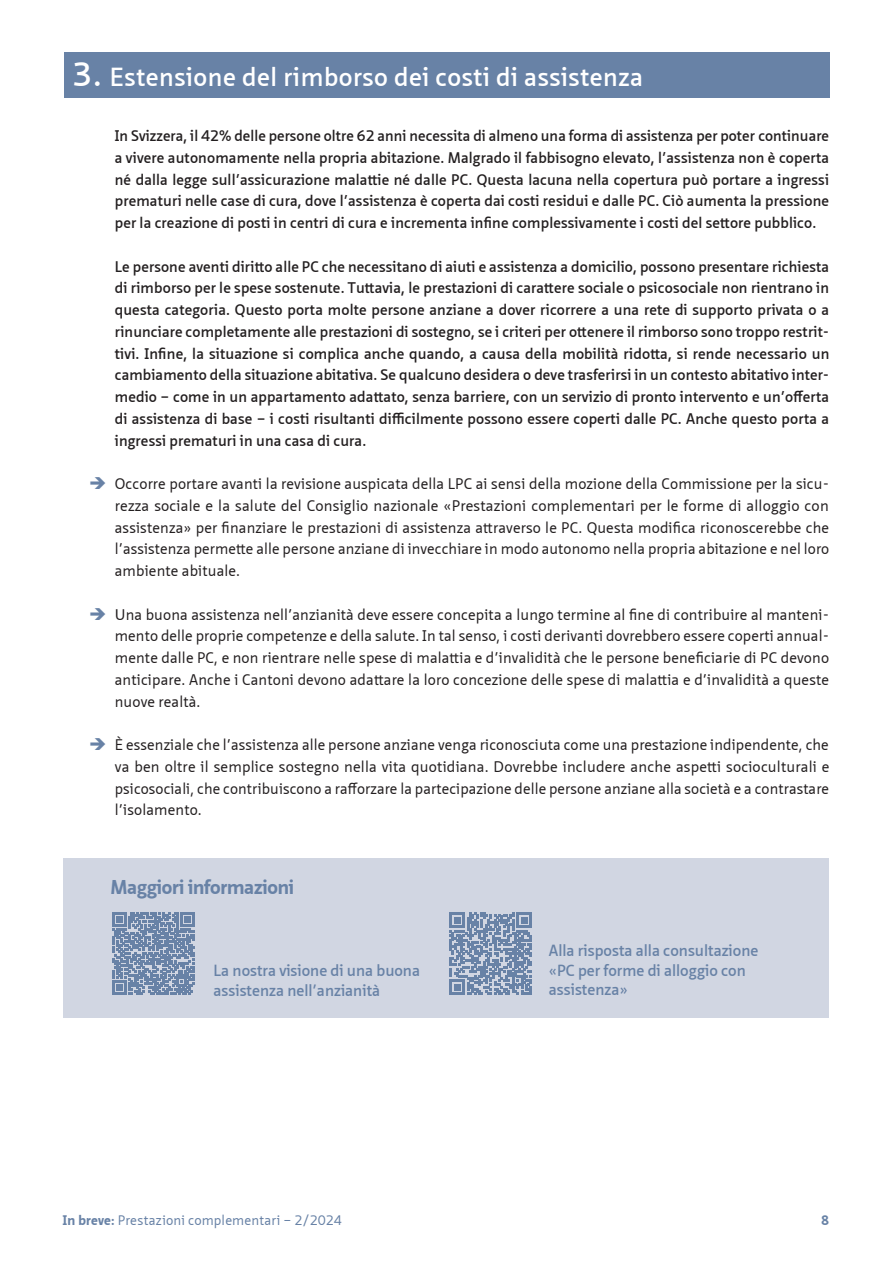
<style>
.page{position:relative;width:893px;height:1263px;background:#fff}
.page>*{position:absolute;margin:0;border:0;box-sizing:border-box;transform-origin:0 0}
.Titel_Gundtext{font:600 25.5px "Neue Sans Pro";letter-spacing:.02em;color:#fff}
.Position_Titel{font:700 19.5px "Neue Sans Pro";letter-spacing:-.01em;color:#6882a6}
.Position_Titel-2{font:600 15.75px/19.5px "Neue Sans Pro";color:#6882a6}
.Text_bold_Spalte_links{font:600 15px/21.8px "Neue Sans Pro";letter-spacing:.01em;color:#231f20;text-align:justify}
.Text_bold_Spalte_links-2{font:15px/21.8px "Neue Sans Pro";letter-spacing:.01em;color:#231f20;text-align:justify}
.t1{font:13.5px "Neue Sans Pro";letter-spacing:.01em;color:#6882a6}
.t2{font:700 13.5px "Neue Sans Pro";color:#6882a6}
.s1{font-size:33px}
.s2{font-weight:700}
</style>
<div class="page">
<div style="left:64px;top:52px;width:765px;height:46px;background:#6882a6"></div>
<div style="left:64px;top:859px;width:765px;height:159px;background:#d1d6e2"></div>
<svg style="left:112px;top:912px;width:83px;height:83px"></svg>
<svg style="left:449px;top:912px;width:83px;height:83px"></svg>
<p class="Titel_Gundtext" style="left:73px;top:61px;width:572px"><span class="s1">3.</span> Estensione del rimborso dei costi di assistenza</p>
<p class="Text_bold_Spalte_links" style="left:115px;top:125px;width:716px">In Svizzera, il 42% delle persone oltre 62 anni necessita di almeno una forma di assistenza per poter continuare a vivere autonomamente nella propria abitazione. Malgrado il fabbisogno elevato, l’assistenza non è coperta né dalla legge sull’assicurazione malattie né dalle PC. Questa lacuna nella copertura può portare a ingressi prematuri nelle case di cura, dove l’assistenza è coperta dai costi residui e dalle PC. Ciò aumenta la pressione per la creazione di posti in centri di cura e incrementa infine complessivamente i costi del settore pubblico.</p>
<p class="Text_bold_Spalte_links" style="left:115px;top:255px;width:716px">Le persone aventi diritto alle PC che necessitano di aiuti e assistenza a domicilio, possono presentare richiesta di rimborso per le spese sostenute. Tuttavia, le prestazioni di carattere sociale o psicosociale non rientrano in questa categoria. Questo porta molte persone anziane a dover ricorrere a una rete di supporto privata o a rinunciare completamente alle prestazioni di sostegno, se i criteri per ottenere il rimborso sono troppo restrit&shy;tivi. Infine, la situazione si complica anche quando, a causa della mobilità ridotta, si rende necessario un cambiamento della situazione abitativa. Se qualcuno desidera o deve trasferirsi in un contesto abitativo inter&shy;medio – come in un appartamento adattato, senza barriere, con un servizio di pronto intervento e un’offerta di assistenza di base – i costi risultanti difficilmente possono essere coperti dalle PC. Anche questo porta a ingressi prematuri in una casa di cura.</p>
<p class="Text_bold_Spalte_links-2" style="left:115px;top:473px;width:716px">Occorre portare avanti la revisione auspicata della LPC ai sensi della mozione della Commissione per la sicu&shy;rezza sociale e la salute del Consiglio nazionale «Prestazioni complementari per le forme di alloggio con assistenza» per finanziare le prestazioni di assistenza attraverso le PC. Questa modifica riconoscerebbe che l’assistenza permette alle persone anziane di invecchiare in modo autonomo nella propria abitazione e nel loro ambiente abituale.</p>
<p class="Text_bold_Spalte_links-2" style="left:115px;top:603px;width:716px">Una buona assistenza nell’anzianità deve essere concepita a lungo termine al fine di contribuire al manteni&shy;mento delle proprie competenze e della salute. In tal senso, i costi derivanti dovrebbero essere coperti annual&shy;mente dalle PC, e non rientrare nelle spese di malattia e d’invalidità che le persone beneficiarie di PC devono anticipare. Anche i Cantoni devono adattare la loro concezione delle spese di malattia e d’invalidità a queste nuove realtà.</p>
<p class="Text_bold_Spalte_links-2" style="left:115px;top:734px;width:716px">È essenziale che l’assistenza alle persone anziane venga riconosciuta come una prestazione indipendente, che va ben oltre il semplice sostegno nella vita quotidiana. Dovrebbe includere anche aspetti socioculturali e psicosociali, che contribuiscono a rafforzare la partecipazione delle persone anziane alla società e a contrastare l’isolamento.</p>
<p class="Position_Titel" style="left:110px;top:874px;width:185px">Maggiori informazioni</p>
<p class="Position_Titel-2" style="left:214px;top:960px;width:208px">La nostra visione di una buona assistenza nell’anzianità</p>
<p class="Position_Titel-2" style="left:549px;top:940px;width:211px">Alla risposta alla consultazione «PC per forme di alloggio con assistenza»</p>
<p class="t1" style="left:63px;top:1211px;width:280px"><span class="s2">In breve:</span> Prestazioni complementari – 2/2024</p>
<p class="t2" style="left:821px;top:1211px;width:10px">8</p>
</div>
